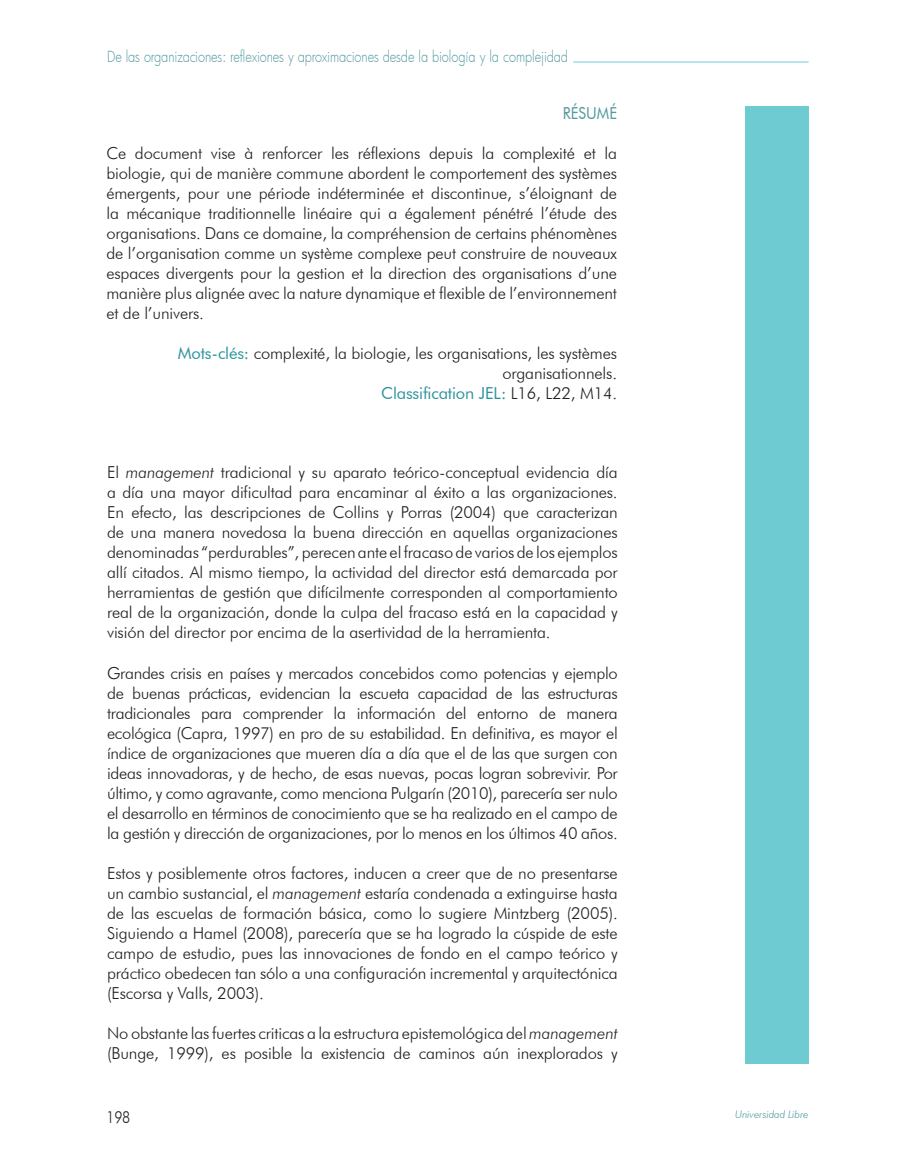
<style>
.page{position:relative;width:915px;height:1170px;background:#fff}
.page>*{position:absolute;margin:0;border:0;box-sizing:border-box;transform-origin:0 0}
.t1{font:300 16.5px/20.1px "Futura BT";letter-spacing:-.01em;color:#231f20;text-align:justify}
.t2{font:16.5px "Futura BT";color:#5299a0;scale:.9 1}
.t3{font:300 16.5px "Futura BT";letter-spacing:-.01em;color:#231f20;scale:.85 1}
.t4{font:300 15px "Futura";letter-spacing:-.005em;color:#5299a0;scale:.85 1}
.t5{font:italic 300 10.5px "Futura BT";letter-spacing:-.01em;color:#5299a0}
.s1{font-weight:400;color:#2f939d}
.s2{font-style:italic}
</style>
<div class="page">
<div style="left:744px;top:106px;width:64px;height:957px;background:#6fcbd2"></div>
<hr style="left:573px;top:62px;width:235px;height:1px;background:#6fcbd2">
<p class="t4" style="left:107px;top:46px;width:543px">De las organizaciones: reflexiones y aproximaciones desde la biología y la complejidad</p>
<p class="t2" style="left:562px;top:103px;width:62px">RÉSUMÉ</p>
<p class="t1" style="left:106px;top:143px;width:512px">ce document vise à renforcer les réflexions depuis la complexité et la biologie, qui de manière commune abordent le comportement des systèmes émergents, pour une période indéterminée et discontinue, s’éloignant de la mécanique traditionnelle linéaire qui a également pénétré l’étude des organisations. dans ce domaine, la compréhension de certains phénomènes de l’organisation comme un système complexe peut construire de nouveaux espaces divergents pour la gestion et la direction des organisations d’une manière plus alignée avec la nature dynamique et flexible de l’environnement et de l’univers.</p>
<p class="t1" style="left:178px;top:343px;width:440px;text-align:right"><span class="s1">Mots-clés:</span> complexité, la biologie, les organisations, les systèmes organisationnels.<br><span class="s1">Classification JEL:</span> l16, l22, m14.</p>
<p class="t1" style="left:107px;top:462px;width:512px">el <span class="s2">management</span> tradicional y su aparato teórico-conceptual evidencia día a día una mayor dificultad para encaminar al éxito a las organizaciones. en efecto, las descripciones de collins y porras (2004) que caracterizan de una manera novedosa la buena dirección en aquellas organizaciones denominadas “perdurables”, perecen ante el fracaso de varios de los ejemplos allí citados. al mismo tiempo, la actividad del director está demarcada por herramientas de gestión que difícilmente corresponden al comportamiento real de la organización, donde la culpa del fracaso está en la capacidad y visión del director por encima de la asertividad de la herramienta.</p>
<p class="t1" style="left:107px;top:662px;width:512px">grandes crisis en países y mercados concebidos como potencias y ejemplo de buenas prácticas, evidencian la escueta capacidad de las estructuras tradicionales para comprender la información del entorno de manera ecológica (capra, 1997) en pro de su estabilidad. en definitiva, es mayor el índice de organizaciones que mueren día a día que el de las que surgen con ideas innovadoras, y de hecho, de esas nuevas, pocas logran sobrevivir. por último, y como agravante, como menciona pulgarín (2010), parecería ser nulo el desarrollo en términos de conocimiento que se ha realizado en el campo de la gestión y dirección de organizaciones, por lo menos en los últimos 40 años.</p>
<p class="t1" style="left:107px;top:862px;width:512px">estos y posiblemente otros factores, inducen a creer que de no presentarse un cambio sustancial, el <span class="s2">management</span> estaría condenada a extinguirse hasta de las escuelas de formación básica, como lo sugiere mintzberg (2005). siguiendo a hamel (2008), parecería que se ha logrado la cúspide de este campo de estudio, pues las innovaciones de fondo en el campo teórico y práctico obedecen tan sólo a una configuración incremental y arquitectónica (escorsa y Valls, 2003).</p>
<p class="t1" style="left:107px;top:1023px;width:512px">no obstante las fuertes criticas a la estructura epistemológica del <span class="s2">management </span>(Bunge, 1999), es posible la existencia de caminos aún inexplorados y</p>
<p class="t3" style="left:106px;top:1106px;width:30px">198</p>
<p class="t5" style="left:734px;top:1108px;width:75px">Universidad Libre</p>
</div>
